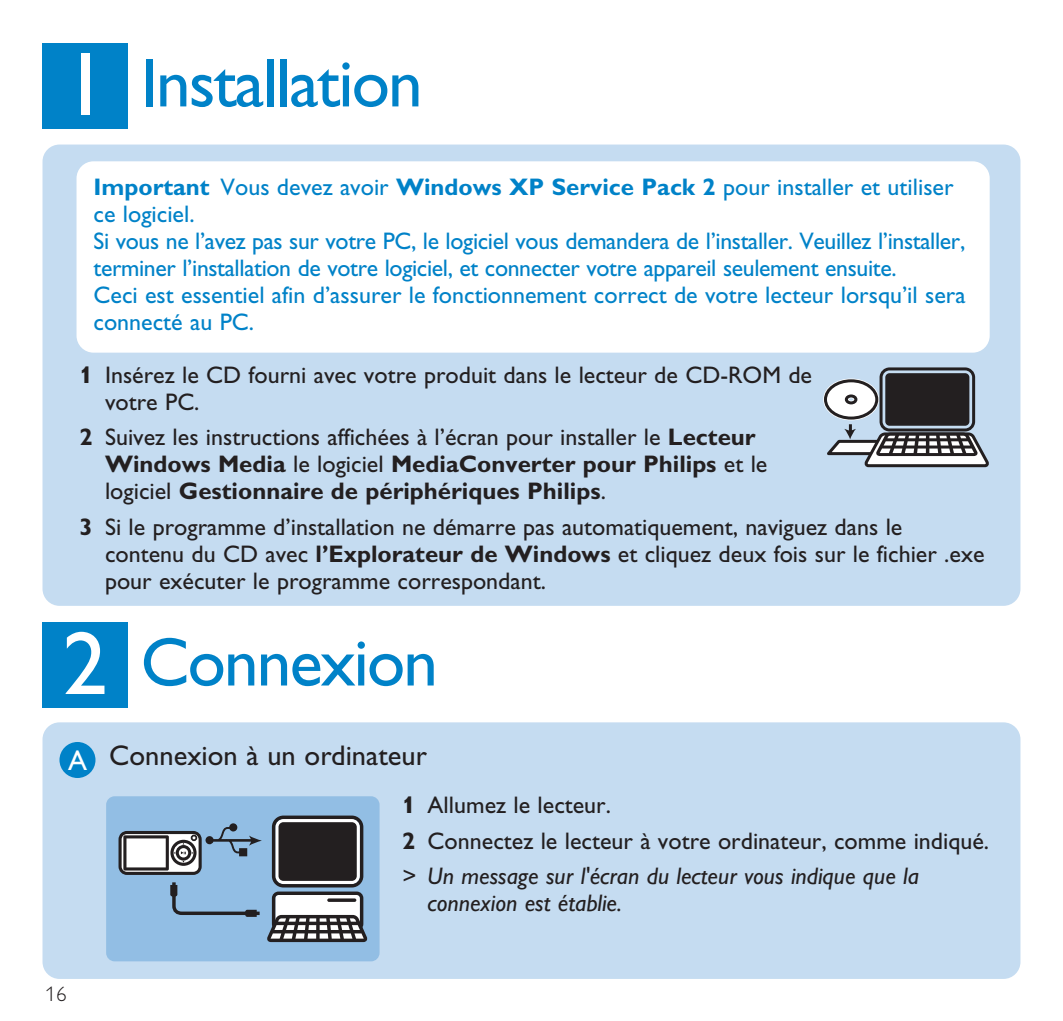
<style>
.page{position:relative;width:1063px;height:1021px;background:#fff}
.page>*{position:absolute;margin:0;border:0;box-sizing:border-box;transform-origin:0 0}
.t1{font:69px "Gill Alt One";letter-spacing:-.025em;color:#0082c8}
.t2{font:69px "Gill Sans";letter-spacing:-.025em;color:#0082c8}
.t3{font:28.5px "Gill Sans";color:#231f20}
.t4{font:24px/27px "Gill Alt One";color:#231f20}
.t5{font:24px/27px "Gill Alt One";letter-spacing:-.015em;color:#0082c8}
.t6{font:700 24px/27px "Gill Alt One";color:#231f20}
.t7{font:italic 24px "Gill Alt One";color:#231f20}
.t8{font:300 21px "Gill Alt One";color:#231f20}
.s1{font-family:"Gill Sans Std";font-size:90px;color:#fff}
.s2{font-weight:700}
.s3{font-weight:400}
.s4{font-family:"Gill Sans Std";color:#fff}
.s5{font-style:italic}
</style>
<div class="page">
<div style="left:43px;top:144px;width:977px;height:462px;background:#c5dcf1;border-radius:17px"></div>
<div style="left:43px;top:43px;width:85px;height:85px;background:#0082c8"></div>
<svg style="left:823px;top:367px;width:166px;height:100px"></svg>
<div style="left:77px;top:161px;width:913px;height:191px;background:#fff;border-radius:17px"></div>
<div style="left:43px;top:722px;width:977px;height:256px;background:#c5dcf1;border-radius:17px"></div>
<div style="left:43px;top:622px;width:85px;height:85px;background:#0082c8"></div>
<div style="left:59px;top:742px;width:36px;height:36px;background:#0082c8;border-radius:50%"></div>
<div style="left:106px;top:796px;width:274px;height:165px;background:#92bee4;border-radius:9px"></div>
<svg style="left:119px;top:815px;width:248px;height:127px"></svg>
<svg style="left:191px;top:834px;width:6px;height:7px"></svg>
<h1 class="t1" style="left:63px;top:59px;width:362px"><span class="s1">1</span> Installation</h1>
<p class="t5" style="left:94px;top:176px;width:874px"><span class="s2">Important</span> Vous devez avoir <span class="s2">Windows XP Service Pack 2</span> pour installer et utiliser ce logiciel.<br>Si vous ne l’avez pas sur votre PC, le logiciel vous demandera de l’installer. Veuillez l’installer, terminer l’installation de votre logiciel, et connecter votre appareil seulement ensuite.<br>Ceci est essentiel afin d’assurer le fonctionnement correct de votre lecteur lorsqu’il sera connecté au PC.</p>
<p class="t4" style="left:105px;top:364px;width:709px;text-indent:-26px"><span class="s2">1</span> Insérez le CD fourni avec votre produit dans le lecteur de CD-ROM de votre PC.</p>
<p class="t6" style="left:105px;top:426px;width:664px;text-indent:-26px">2 <span class="s3">Suivez les instructions affichées à l’écran pour installer le</span> Lecteur<br>Windows Media <span class="s3">le logiciel</span> MediaConverter pour Philips <span class="s3">et le logiciel</span> Gestionnaire de périphériques Philips<span class="s3">.</span></p>
<p class="t4" style="left:105px;top:516px;width:881px;text-indent:-26px"><span class="s2">3</span> Si le programme d’installation ne démarre pas automatiquement, naviguez dans le contenu du CD avec <span class="s2">l’Explorateur de Windows</span> et cliquez deux fois sur le fichier .exe pour exécuter le programme correspondant.</p>
<h1 class="t2" style="left:63px;top:638px;width:377px"><span class="s1">2</span> Connexion</h1>
<p class="t3" style="left:68px;top:745px;width:361px"><span class="s4">A</span> Connexion à un ordinateur</p>
<p class="t4" style="left:402px;top:790px;width:589px;line-height:35.4px"><span class="s2">1</span> Allumez le lecteur.<br><span class="s2">2</span> Connectez le lecteur à votre ordinateur, comme indiqué. <span class="s5">&gt; Un message sur l'écran du lecteur vous indique que la</span></p>
<p class="t7" style="left:428px;top:894px;width:196px">connexion est établie.</p>
<p class="t8" style="left:46px;top:986px;width:22px">16</p>
</div>
